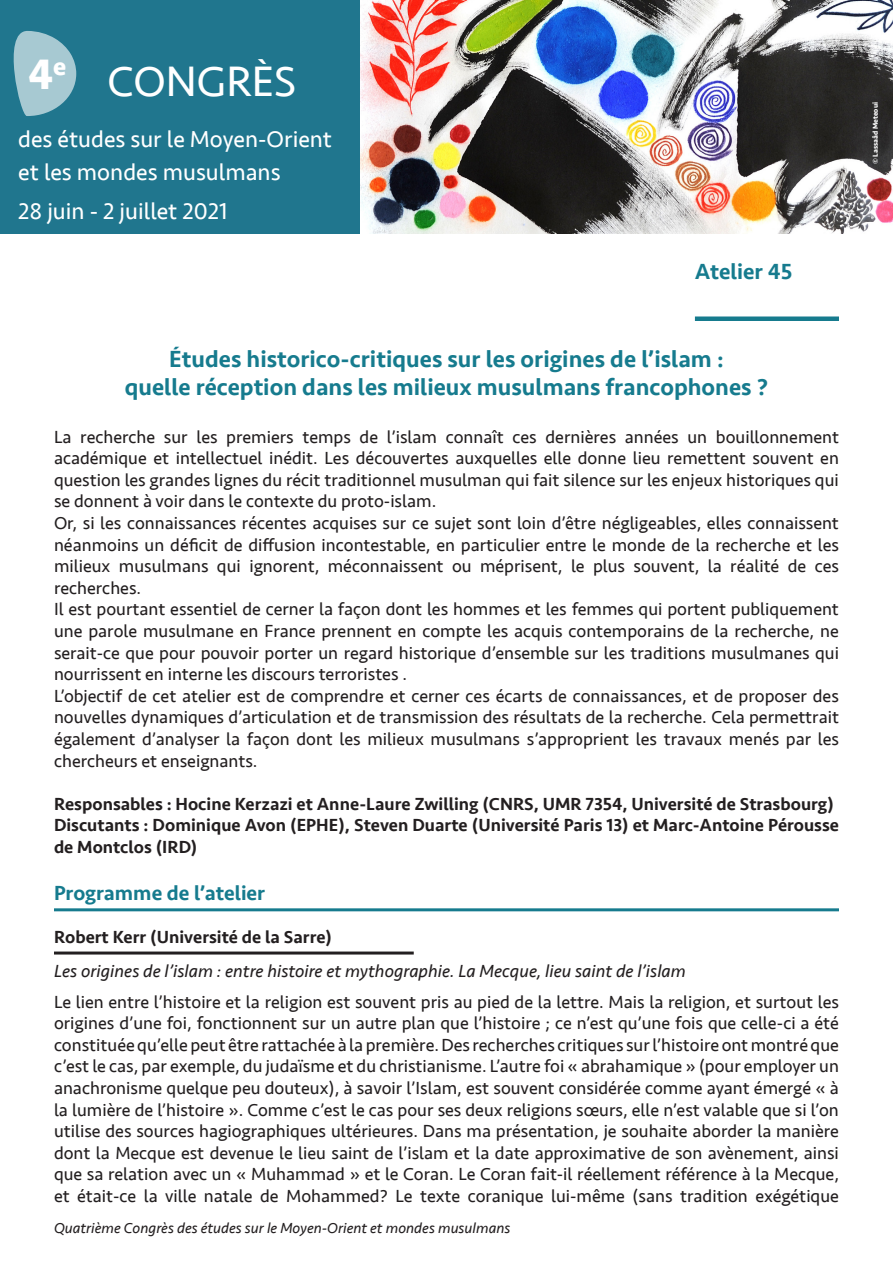
<style>
.page{position:relative;width:893px;height:1263px;background:#fff}
.page>*{position:absolute;margin:0;border:0;box-sizing:border-box;transform-origin:0 0}
.t1{font:43.8px "Seravek";color:#fff}
.t2{font:700 43.8px "Seravek";color:#fff}
.Titre_principal{font:500 24px/28.8px "Seravek";color:#167b8e;text-align:center}
.t3{font:23.7px/32.8px "Seravek";color:#fff}
.Atelier{font:500 22.5px "Seravek";color:#167b8e}
.Programme{font:500 21px "Seravek";color:#167b8e}
.Texte{font:18px/21.6px "Seravek";color:#231f20;text-align:justify}
.Responsable_Discutan{font:500 18px/21.6px "Seravek";color:#231f20}
.Titre_communication{font:italic 18px "Seravek";color:#231f20}
.Intervenants{font:500 18px "Seravek";color:#231f20}
.t4{font:italic 15px "Seravek";color:#231f20}
.t5{font:700 7.35px "Seravek";color:#fff}
</style>
<div class="page">
<img style="left:360px;top:0;width:533px;height:234px">
<div style="left:0;top:0;width:360px;height:234px;background:#20768e"></div>
<svg style="left:13px;top:31px;width:63px;height:85px"></svg>
<div style="left:695px;top:316px;width:144px;height:5px;background:#167b8e"></div>
<hr style="left:54px;top:908px;width:785px;height:3px;background:#167b8e">
<hr style="left:54px;top:951px;width:360px;height:3px;background:#231f20">
<h1 class="t1" style="left:108px;top:48px;width:190px">CONGRÈS</h1>
<h3 class="t3" style="left:18px;top:123px;width:315px">des études sur le Moyen-Orient et les mondes musulmans</h3>
<h3 class="t3" style="left:18px;top:195px;width:211px">28 juin - 2 juillet 2021</h3>
<h1 class="t2" style="left:28px;top:39px;width:40px">4<sup>e</sup></h1>
<p class="Atelier" style="left:695px;top:257px;width:99px">Atelier 45</p>
<p class="Titre_principal" style="left:125px;top:344px;width:645px">Études historico-critiques sur les origines de l’islam :<br>quelle réception dans les milieux musulmans francophones ?</p>
<p class="Texte" style="left:54px;top:426px;width:786px">La recherche sur les premiers temps de l’islam connaît ces dernières années un bouillonnement académique et intellectuel inédit. Les découvertes auxquelles elle donne lieu remettent souvent en question les grandes lignes du récit traditionnel musulman qui fait silence sur les enjeux historiques qui se donnent à voir dans le contexte du proto-islam.</p>
<p class="Texte" style="left:54px;top:512px;width:786px">Or, si les connaissances récentes acquises sur ce sujet sont loin d’être négligeables, elles connaissent néanmoins un déficit de diffusion incontestable, en particulier entre le monde de la recherche et les milieux musulmans qui ignorent, méconnaissent ou méprisent, le plus souvent, la réalité de ces recherches.</p>
<p class="Texte" style="left:54px;top:598px;width:786px">Il est pourtant essentiel de cerner la façon dont les hommes et les femmes qui portent publiquement une parole musulmane en France prennent en compte les acquis contemporains de la recherche, ne serait-ce que pour pouvoir porter un regard historique d’ensemble sur les traditions musulmanes qui nourrissent en interne les discours terroristes .</p>
<p class="Texte" style="left:54px;top:685px;width:786px">L’objectif de cet atelier est de comprendre et cerner ces écarts de connaissances, et de proposer des nouvelles dynamiques d’articulation et de transmission des résultats de la recherche. Cela permettrait également d’analyser la façon dont les milieux musulmans s’approprient les travaux menés par les chercheurs et enseignants.</p>
<p class="Responsable_Discutan" style="left:54px;top:793px;width:781px">Responsables : Hocine Kerzazi et Anne-Laure Zwilling (CNRS, UMR 7354, Université de Strasbourg)</p>
<p class="Responsable_Discutan" style="left:54px;top:815px;width:786px">Discutants : Dominique Avon (EPHE), Steven Duarte (Université Paris 13) et Marc-Antoine Pérousse de Montclos (IRD)</p>
<p class="Programme" style="left:54px;top:880px;width:213px">Programme de l’atelier</p>
<p class="Intervenants" style="left:54px;top:926px;width:280px">Robert Kerr (Université de la Sarre)</p>
<p class="Titre_communication" style="left:54px;top:957px;width:633px">Les origines de l’islam : entre histoire et mythographie. La Mecque, lieu saint de l’islam</p>
<p class="Texte" style="left:54px;top:991px;width:786px">Le lien entre l’histoire et la religion est souvent pris au pied de la lettre. Mais la religion, et surtout les origines d’une foi, fonctionnent sur un autre plan que l’histoire ; ce n’est qu’une fois que celle-ci a été constituée qu’elle peut être rattachée à la première. Des recherches critiques sur l’histoire ont montré que c’est le cas, par exemple, du judaïsme et du christianisme. L’autre foi « abrahamique » (pour employer un anachronisme quelque peu douteux), à savoir l’Islam, est souvent considérée comme ayant émergé « à la lumière de l’histoire ». Comme c’est le cas pour ses deux religions sœurs, elle n’est valable que si l’on utilise des sources hagiographiques ultérieures. Dans ma présentation, je souhaite aborder la manière dont la Mecque est devenue le lieu saint de l’islam et la date approximative de son avènement, ainsi que sa relation avec un « Muhammad » et le Coran. Le Coran fait-il réellement référence à la Mecque, et était-ce la ville natale de Mohammed? Le texte coranique lui-même (sans tradition exégétique</p>
<p class="t4" style="left:54px;top:1216px;width:458px">Quatrième Congrès des études sur le Moyen-Orient et mondes musulmans</p>
<p class="t5" style="left:869px;top:164px;width:64px;rotate:-90deg">© Lassaâd Meteoui</p>
</div>
